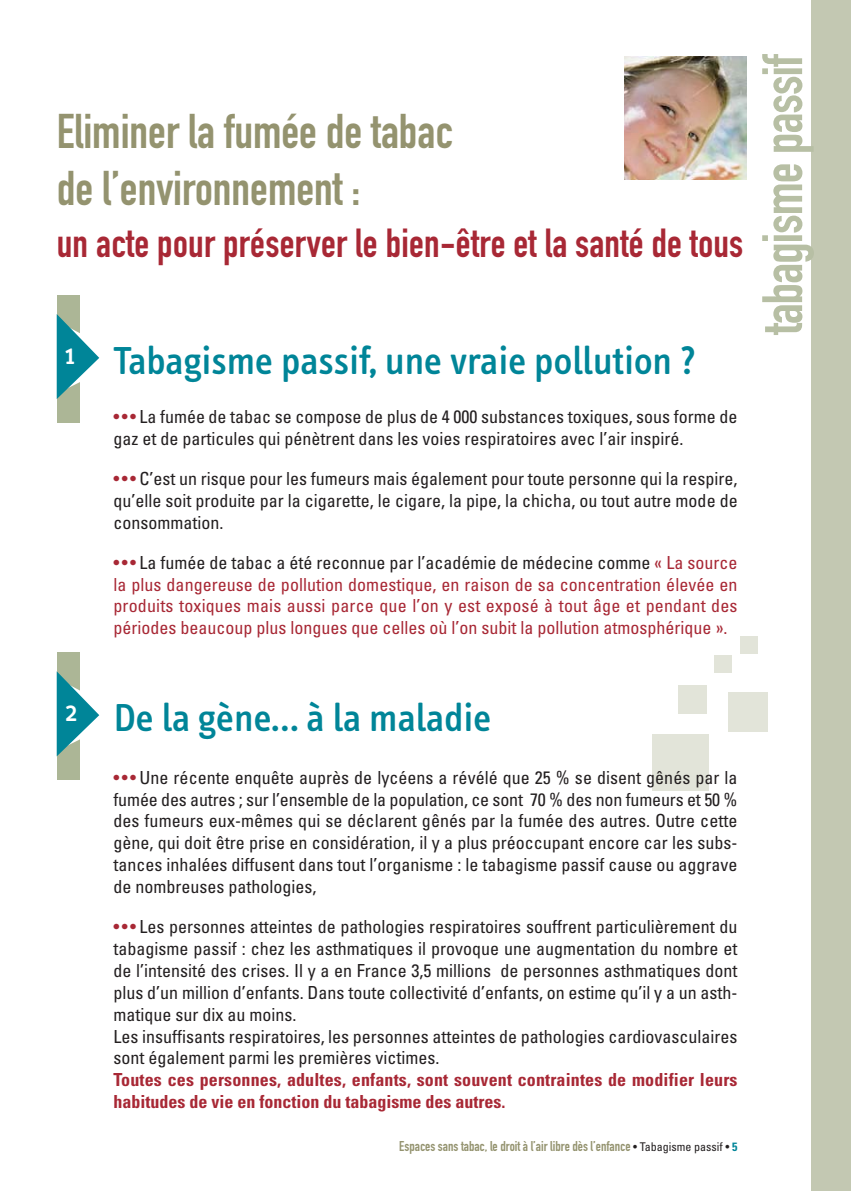
<style>
.page{position:relative;width:851px;height:1191px;background:#fff}
.page>*{position:absolute;margin:0;border:0;box-sizing:border-box;transform-origin:0 0}
.t1{font:56px "DIN Engschrift Alternate";letter-spacing:-.02em;color:#b7bfa4}
.t2{font:48px/57.6px "DIN Engschrift Alternate";color:#94936f}
.t3{font:500 40px "Info Text";color:#008598}
.t4{font:40px "DIN Engschrift Alternate";letter-spacing:.005em;color:#a82835}
.t5{font:500 28px "Info Text";color:#fff}
.t6{font:condensed 18px/21.8px "Univers";color:#231f20}
.t7{font:condensed 18px/21.8px "Univers";color:#a82835;text-align:justify}
.t8{font:700 condensed 18px/21.8px "Univers";letter-spacing:.01em;color:#a82835}
.t9{font:14px "DIN Engschrift Alternate";color:#94936f}
.s1{color:#a82835}
.s2{color:#231f20}
.s3{font-family:"Univers";font-stretch:condensed;font-size:12px;color:#231f20}
.s4{font-family:"Univers";font-weight:700;font-stretch:condensed;font-size:12px;color:#008598}
</style>
<div class="page">
<div style="left:652px;top:734px;width:56px;height:57px;background:#e2e4d9"></div>
<div style="left:727px;top:692px;width:40px;height:40px;background:#e2e4d9"></div>
<div style="left:678px;top:685px;width:28px;height:29px;background:#e2e4d9"></div>
<div style="left:714px;top:655px;width:17px;height:17px;background:#e2e4d9"></div>
<div style="left:740px;top:636px;width:17px;height:17px;background:#e2e4d9"></div>
<div style="left:811px;top:0;width:39px;height:1191px;background:#c3c8b2"></div>
<img style="left:624px;top:57px;width:122px;height:122px">
<div style="left:57px;top:295px;width:22px;height:127px;background:#acb696"></div>
<svg style="left:56px;top:314px;width:44px;height:85px"></svg>
<div style="left:57px;top:652px;width:22px;height:127px;background:#acb696"></div>
<svg style="left:56px;top:671px;width:44px;height:85px"></svg>
<h2 class="t2" style="left:57px;top:107px;width:397px">Eliminer la fumée de tabac de l’environnement :</h2>
<h3 class="t4" style="left:57px;top:229px;width:688px">un acte pour préserver le bien-être et la santé de tous</h3>
<h3 class="t5" style="left:65px;top:344px;width:11px">1</h3>
<h3 class="t3" style="left:113px;top:345px;width:584px">Tabagisme passif, une vraie pollution ?</h3>
<p class="t6" style="left:113px;top:407px;width:625px"><span class="s1">• • •</span> La fumée de tabac se compose de plus de 4 000 substances toxiques, sous forme de gaz et de particules qui pénètrent dans les voies respiratoires avec l’air inspiré.</p>
<p class="t6" style="left:113px;top:469px;width:625px;text-align:justify"><span class="s1">• • •</span> C’est un risque pour les fumeurs mais également pour toute personne qui la respire, qu’elle soit produite par la cigarette, le cigare, la pipe, la chicha, ou tout autre mode de consommation.</p>
<p class="t7" style="left:113px;top:553px;width:625px">• • • <span class="s2">La fumée de tabac a été reconnue par l’académie de médecine comme</span> « La source la plus dangereuse de pollution domestique, en raison de sa concentration élevée en produits toxiques mais aussi parce que l’on y est exposé à tout âge et pendant des périodes beaucoup plus longues que celles où l’on subit la pollution atmosphérique ».</p>
<h1 class="t1" style="left:762px;top:334px;width:281px;rotate:-90deg">tabagisme passif</h1>
<h3 class="t5" style="left:65px;top:701px;width:14px">2</h3>
<h3 class="t3" style="left:113px;top:702px;width:379px">De la gène… à la maladie</h3>
<p class="t6" style="left:113px;top:768px;width:625px;text-align:justify"><span class="s1">• • •</span> Une récente enquête auprès de lycéens a révélé que 25 % se disent gênés par la fumée des autres ; sur l’ensemble de la population, ce sont 70 % des non fumeurs et 50 % des fumeurs eux-mêmes qui se déclarent gênés par la fumée des autres. Outre cette gène, qui doit être prise en considération, il y a plus préoccupant encore car les subs&shy;tances inhalées diffusent dans tout l’organisme : le tabagisme passif cause ou aggrave de nombreuses pathologies,</p>
<p class="t6" style="left:113px;top:917px;width:625px"><span class="s1">• • •</span> Les personnes atteintes de pathologies respiratoires souffrent particulièrement du tabagisme passif : chez les asthmatiques il provoque une augmentation du nombre et de l’intensité des crises. Il y a en France 3,5 millions de personnes asthmatiques dont plus d’un million d’enfants. Dans toute collectivité d’enfants, on estime qu’il y a un asth&shy;matique sur dix au moins.<br>Les insuffisants respiratoires, les personnes atteintes de pathologies cardiovasculaires sont également parmi les premières victimes.</p>
<p class="t8" style="left:113px;top:1070px;width:625px">Toutes ces personnes, adultes, enfants, sont souvent contraintes de modifier leurs habitudes de vie en fonction du tabagisme des autres.</p>
<p class="t9" style="left:399px;top:1141px;width:339px">Espaces sans tabac, le droit à l’air libre dès l’enfance <span class="s3">• Tabagisme passif •</span> <span class="s4">5</span></p>
</div>
